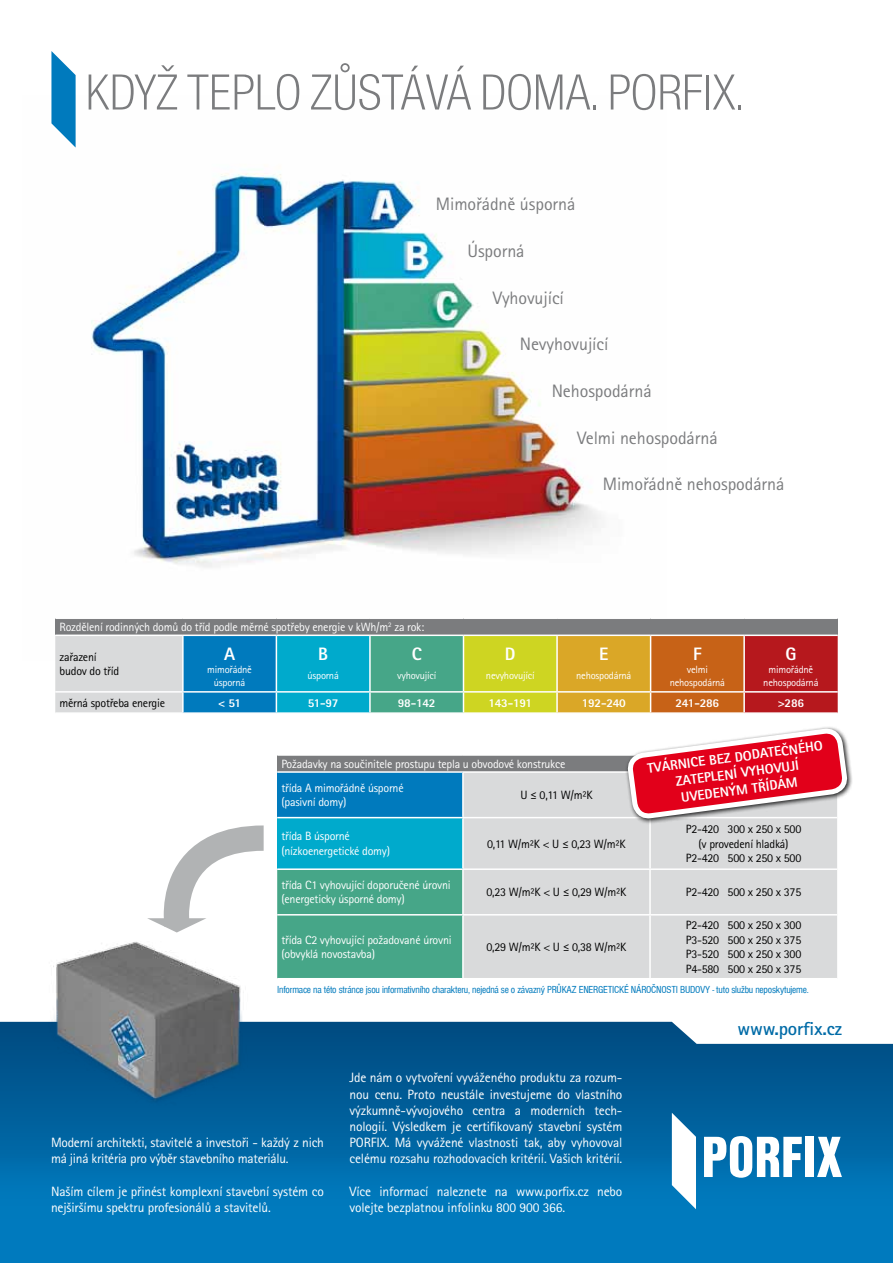
<style>
.page{position:relative;width:893px;height:1263px;background:#fff}
.page>*{position:absolute;margin:0;border:0;box-sizing:border-box;transform-origin:0 0}
.t1{font:300 condensed 52.5px "Nimbus Sans DEE";letter-spacing:-.02em;color:#7b7c7e}
.t2{font:700 18.75px "Rotis Sans Serif Pro";letter-spacing:-.01em;color:#006ba7}
.t3{font:18px "Rotis Sans Serif Pro";letter-spacing:-.005em;color:#7b7c7e}
.t4{font:800 18px "Rotis Sans Serif Pro";color:#fff}
.t5{font:800 13.8px "Rotis Sans Serif Pro";color:#fff}
.t6{font:13.5px/16.2px "Rotis Sans Serif Pro";letter-spacing:-.01em;color:#fff}
.t7{font:12px/14.4px "Rotis Sans Serif Pro";letter-spacing:-.02em;color:#fff}
.t8{font:12px/14.4px "Rotis Sans Serif Pro";letter-spacing:-.02em;color:#000}
.t9{font:800 12px "Rotis Sans Serif Pro";letter-spacing:-.02em;color:#fff}
.t10{font:condensed 10.5px "Nimbus Sans DEE";letter-spacing:-.02em;color:#007abd}
.t11{font:10.5px/12.6px "Rotis Sans Serif Pro";letter-spacing:-.02em;color:#fff;text-align:center}
</style>
<div class="page">
<img style="left:91px;top:173px;width:511px;height:395px">
<svg style="left:0;top:1022px;width:893px;height:241px;background:#066ca9"></svg>
<svg style="left:672px;top:1113px;width:24px;height:96px"></svg>
<svg style="left:704px;top:1136px;width:98px;height:42px"></svg>
<div style="left:805px;top:1137px;width:9px;height:40px;background:#fff"></div>
<svg style="left:817px;top:1137px;width:25px;height:40px"></svg>
<svg style="left:51px;top:51px;width:25px;height:97px"></svg>
<div style="left:55px;top:618px;width:783px;height:17px;background:#7b7c7e"></div>
<hr style="left:55px;top:618px;width:128px;height:1px;background:#fff">
<hr style="left:183px;top:618px;width:93px;height:1px;background:#fff">
<hr style="left:276px;top:618px;width:94px;height:1px;background:#fff">
<hr style="left:370px;top:618px;width:93px;height:1px;background:#fff">
<hr style="left:463px;top:618px;width:94px;height:1px;background:#fff">
<hr style="left:557px;top:618px;width:94px;height:1px;background:#fff">
<hr style="left:651px;top:618px;width:93px;height:1px;background:#fff">
<hr style="left:744px;top:618px;width:94px;height:1px;background:#fff">
<hr style="left:55px;top:634px;width:128px;height:2px;background:#fff">
<hr style="left:183px;top:634px;width:93px;height:2px;background:#fff">
<hr style="left:276px;top:634px;width:94px;height:2px;background:#fff">
<hr style="left:370px;top:634px;width:93px;height:2px;background:#fff">
<hr style="left:463px;top:634px;width:94px;height:2px;background:#fff">
<hr style="left:557px;top:634px;width:94px;height:2px;background:#fff">
<hr style="left:651px;top:634px;width:93px;height:2px;background:#fff">
<hr style="left:744px;top:634px;width:94px;height:2px;background:#fff">
<svg style="left:55px;top:635px;width:783px;height:78px;background:#919b79"></svg>
<hr style="left:744px;top:691px;width:94px;height:2px;background:#fff">
<hr style="left:744px;top:712px;width:94px;height:2px;background:#fff">
<div style="left:277px;top:755px;width:560px;height:17px;background:#7b7c7e"></div>
<div style="left:277px;top:772px;width:186px;height:46px;background:#007abd"></div>
<div style="left:464px;top:773px;width:373px;height:205px;background:#d9dadb"></div>
<div style="left:277px;top:818px;width:186px;height:51px;background:#0ac"></div>
<div style="left:277px;top:870px;width:185px;height:108px;background:#46a688"></div>
<hr style="left:277px;top:755px;width:186px;height:1px;background:#fff">
<hr style="left:463px;top:755px;width:187px;height:1px;background:#fff">
<hr style="left:277px;top:771px;width:186px;height:2px;background:#fff">
<hr style="left:462px;top:773px;width:2px;height:44px;background:#fff">
<hr style="left:463px;top:771px;width:187px;height:2px;background:#fff">
<hr style="left:277px;top:817px;width:186px;height:1px;background:#fff">
<hr style="left:462px;top:818px;width:2px;height:50px;background:#fff">
<hr style="left:463px;top:817px;width:187px;height:1px;background:#fff">
<hr style="left:277px;top:868px;width:186px;height:2px;background:#fff">
<hr style="left:463px;top:868px;width:187px;height:2px;background:#fff">
<hr style="left:649px;top:870px;width:2px;height:44px;background:#fff">
<hr style="left:277px;top:914px;width:186px;height:1px;background:#fff">
<hr style="left:463px;top:914px;width:187px;height:1px;background:#fff">
<hr style="left:649px;top:915px;width:2px;height:63px;background:#fff">
<hr style="left:650px;top:914px;width:187px;height:1px;background:#fff">
<svg style="left:147px;top:825px;width:117px;height:100px"></svg>
<div style="left:625px;top:726px;width:228px;height:98px;background:#000;opacity:.85"></div>
<img style="left:41px;top:925px;width:217px;height:200px">
<svg style="left:629px;top:729px;width:217px;height:151px"></svg>
<h1 class="t1" style="left:85px;top:63px;width:661px">KDYŽ TEPLO ZŮSTÁVÁ DOMA. PORFIX.</h1>
<h3 class="t3" style="left:436px;top:193px;width:141px">Mimořádně úsporná</h3>
<h3 class="t3" style="left:467px;top:240px;width:59px">Úsporná</h3>
<h3 class="t3" style="left:493px;top:287px;width:73px">Vyhovující</h3>
<h3 class="t3" style="left:520px;top:334px;width:90px">Nevyhovující</h3>
<h3 class="t3" style="left:552px;top:380px;width:101px">Nehospodárná</h3>
<h3 class="t3" style="left:577px;top:427px;width:142px">Velmi nehospodárná</h3>
<h3 class="t3" style="left:603px;top:474px;width:183px">Mimořádně nehospodárná</h3>
<p class="t7" style="left:60px;top:620px;width:366px">Rozdělení rodinných domů do tříd podle měrné spotřeby energie v kWh/m<sup>2</sup> za rok:</p>
<p class="t8" style="left:60px;top:649px;width:61px">zařazení budov do tříd</p>
<h3 class="t4" style="left:224px;top:643px;width:12px">A</h3>
<h3 class="t4" style="left:412px;top:643px;width:12px">C</h3>
<p class="t11" style="left:397px;top:669px;width:41px">vyhovující</p>
<h3 class="t4" style="left:318px;top:643px;width:12px">B</h3>
<p class="t11" style="left:307px;top:669px;width:33px">úsporná</p>
<p class="t11" style="left:207px;top:663px;width:46px">mimořádně úsporná</p>
<h3 class="t4" style="left:505px;top:643px;width:12px">D</h3>
<p class="t11" style="left:486px;top:669px;width:50px">nevyhovující</p>
<h3 class="t4" style="left:599px;top:643px;width:11px">E</h3>
<p class="t11" style="left:576px;top:669px;width:57px">nehospodárná</p>
<h3 class="t4" style="left:693px;top:643px;width:10px">F</h3>
<p class="t11" style="left:670px;top:663px;width:57px">velmi nehospodárná</p>
<h3 class="t4" style="left:785px;top:643px;width:12px">G</h3>
<p class="t11" style="left:763px;top:663px;width:57px">mimořádně nehospodárná</p>
<p class="t8" style="left:60px;top:695px;width:107px">měrná spotřeba energie</p>
<p class="t9" style="left:218px;top:695px;width:24px">&lt; 51</p>
<p class="t9" style="left:308px;top:695px;width:32px">51-97</p>
<p class="t9" style="left:398px;top:695px;width:39px">98-142</p>
<p class="t9" style="left:488px;top:695px;width:45px">143-191</p>
<p class="t9" style="left:582px;top:695px;width:46px">192-240</p>
<p class="t9" style="left:675px;top:695px;width:45px">241-286</p>
<p class="t9" style="left:778px;top:695px;width:28px">&gt;286</p>
<p class="t7" style="left:281px;top:752px;width:285px;line-height:24px">Požadavky na součinitele prostupu tepla u obvodové konstrukce třída A mimořádně úsporné</p>
<p class="t7" style="left:281px;top:795px;width:66px">(pasivní domy)</p>
<p class="t8" style="left:520px;top:788px;width:74px">U ≤ 0,11 W/m²K</p>
<p class="t7" style="left:281px;top:829px;width:110px">třída B úsporné (nízkoenergetické domy)</p>
<p class="t8" style="left:487px;top:836px;width:140px">0,11 W/m²K &lt; U ≤ 0,23 W/m²K</p>
<p class="t5" style="left:646px;top:760px;width:23px;rotate:-8deg">Tvárnice</p>
<p class="t5" style="left:733px;top:748px;width:8px;rotate:-8deg">dodate</p>
<p class="t5" style="left:780px;top:742px;width:41px;rotate:-8deg">čn ého</p>
<p class="t5" style="left:674px;top:773px;width:8px;rotate:-8deg">zateplení</p>
<p class="t5" style="left:740px;top:764px;width:63px;rotate:-8deg">vyhovují</p>
<p class="t5" style="left:680px;top:789px;width:25px;rotate:-8deg">uveden</p>
<p class="t5" style="left:728px;top:783px;width:71px;rotate:-8deg">ým třídá m</p>
<p class="t8" style="left:686px;top:822px;width:117px;text-align:center">P2-420 300 x 250 x 500 (v provedení hladká)<br>P2-420 500 x 250 x 500</p>
<p class="t7" style="left:281px;top:878px;width:171px">třída C1 vyhovující doporučené úrovni (energeticky úsporné domy)</p>
<p class="t8" style="left:486px;top:885px;width:141px">0,23 W/m²K &lt; U ≤ 0,29 W/m²K</p>
<p class="t8" style="left:686px;top:885px;width:117px">P2-420 500 x 250 x 375</p>
<p class="t7" style="left:281px;top:932px;width:172px">třída C2 vyhovující požadované úrovni (obvyklá novostavba)</p>
<p class="t8" style="left:486px;top:940px;width:141px">0,29 W/m²K &lt; U ≤ 0,38 W/m²K</p>
<p class="t8" style="left:686px;top:918px;width:117px;text-align:justify">P2-420 500 x 250 x 300<br>P3-520 500 x 250 x 375<br>P3-520 500 x 250 x 300<br>P4-580 500 x 250 x 375</p>
<p class="t10" style="left:277px;top:984px;width:533px">Informace na této stránce jsou informativního charakteru, nejedná se o závazný PRÙKAZ ENERGETICKÉ NÁROÈNOSTI BUDOVY - tuto službu neposkytujeme.</p>
<p class="t6" style="left:51px;top:1135px;width:274px">Moderní architekti, stavitelé a investoři - každý z nich má jiná kritéria pro výběr stavebního materiálu.</p>
<p class="t6" style="left:51px;top:1183px;width:274px">Naším cílem je přinést komplexní stavební systém co nejširšímu spektru profesionálů a stavitelů.</p>
<p class="t6" style="left:349px;top:1070px;width:274px;text-align:justify">Jde nám o vytvoření vyváženého produktu za rozum&shy;nou cenu. Proto neustále investujeme do vlastního výzkumně-vývojového centra a moderních tech&shy;nologií. Výsledkem je certifikovaný stavební systém PORFIX. Má vyvážené vlastnosti tak, aby vyhovoval celému rozsahu rozhodovacích kritérií. Vašich kritérií.</p>
<p class="t6" style="left:349px;top:1183px;width:274px">Více informací naleznete na www.porfix.cz nebo volejte bezplatnou infolinku 800 900 366.</p>
<h2 class="t2" style="left:737px;top:1017px;width:106px">www.porfix.cz</h2>
</div>
